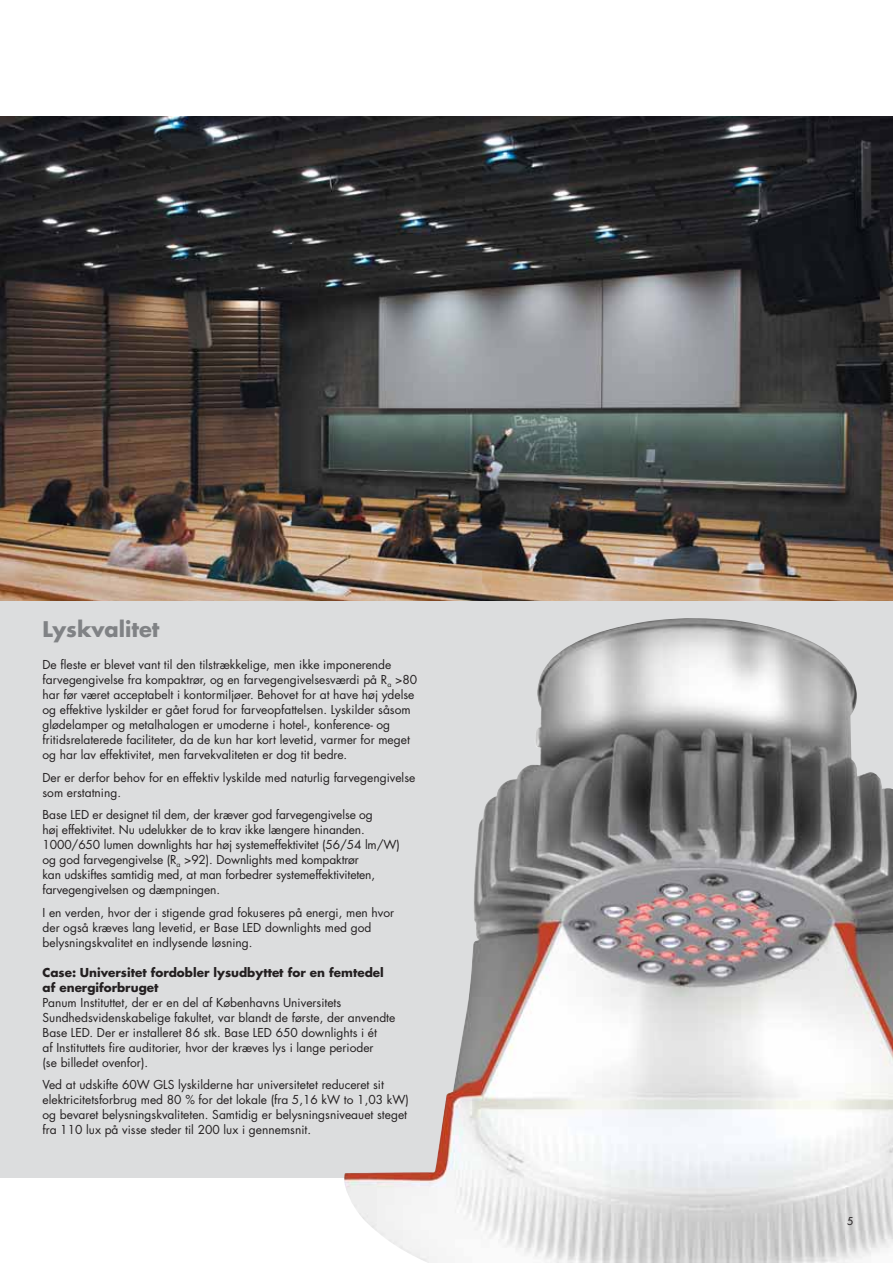
<style>
.page{position:relative;width:893px;height:1263px;background:#fff}
.page>*{position:absolute;margin:0;border:0;box-sizing:border-box;transform-origin:0 0}
.t1{font:700 21px "Futura LT Pro";color:#808285}
.t2{font:12px/15px "Futura LT Pro";color:#231f20}
.t3{font:700 12px/15px "Futura LT Pro";color:#231f20}
.t4{font:10.5px "Futura LT Pro";color:#231f20}
</style>
<div class="page">
<div style="left:0;top:601px;width:893px;height:577px;background:#dcddde"></div>
<img style="left:344px;top:618px;width:549px;height:645px">
<img style="left:0;top:116px;width:893px;height:485px">
<h1 class="t1" style="left:43px;top:620px;width:118px">Lyskvalitet</h1>
<p class="t2" style="left:43px;top:658px;width:376px">De fleste er blevet vant til den tilstrækkelige, men ikke imponerende farvegengivelse fra kompaktrør, og en farvegengivelsesværdi på R<sub>a</sub> &gt;80 har før været acceptabelt i kontormiljøer. Behovet for at have høj ydelse og effektive lyskilder er gået forud for farveopfattelsen. Lyskilder såsom glødelamper og metalhalogen er umoderne i hotel-, konference- og fritidsrelaterede faciliteter, da de kun har kort levetid, varmer for meget og har lav effektivitet, men farvekvaliteten er dog tit bedre.</p>
<p class="t2" style="left:43px;top:770px;width:374px">Der er derfor behov for en effektiv lyskilde med naturlig farvegengivelse som erstatning.</p>
<p class="t2" style="left:43px;top:808px;width:359px">Base LED er designet til dem, der kræver god farvegengivelse og<br>høj effektivitet. Nu udelukker de to krav ikke længere hinanden.<br>1000/650 lumen downlights har høj systemeffektivitet (56/54 lm/W) og god farvegengivelse (R<sub>a</sub> &gt;92). Downlights med kompaktrør<br>kan udskiftes samtidig med, at man forbedrer systemeffektiviteten, farvegengivelsen og dæmpningen.</p>
<p class="t2" style="left:43px;top:905px;width:353px">I en verden, hvor der i stigende grad fokuseres på energi, men hvor der også kræves lang levetid, er Base LED downlights med god belysningskvalitet en indlysende løsning.</p>
<p class="t3" style="left:43px;top:965px;width:343px">Case: Universitet fordobler lysudbyttet for en femtedel af energiforbruget</p>
<p class="t2" style="left:43px;top:995px;width:354px">Panum Instituttet, der er en del af Københavns Universitets Sundhedsvidenskabelige fakultet, var blandt de første, der anvendte Base LED. Der er installeret 86 stk. Base LED 650 downlights i ét<br>af Instituttets fire auditorier, hvor der kræves lys i lange perioder<br>(se billedet ovenfor).</p>
<p class="t2" style="left:43px;top:1078px;width:368px">Ved at udskifte 60W GLS lyskilderne har universitetet reduceret sit elektricitetsforbrug med 80 % for det lokale (fra 5,16 kW to 1,03 kW) og bevaret belysningskvaliteten. Samtidig er belysningsniveauet steget fra 110 lux på visse steder til 200 lux i gennemsnit.</p>
<p class="t4" style="left:847px;top:1216px;width:8px">5</p>
</div>
